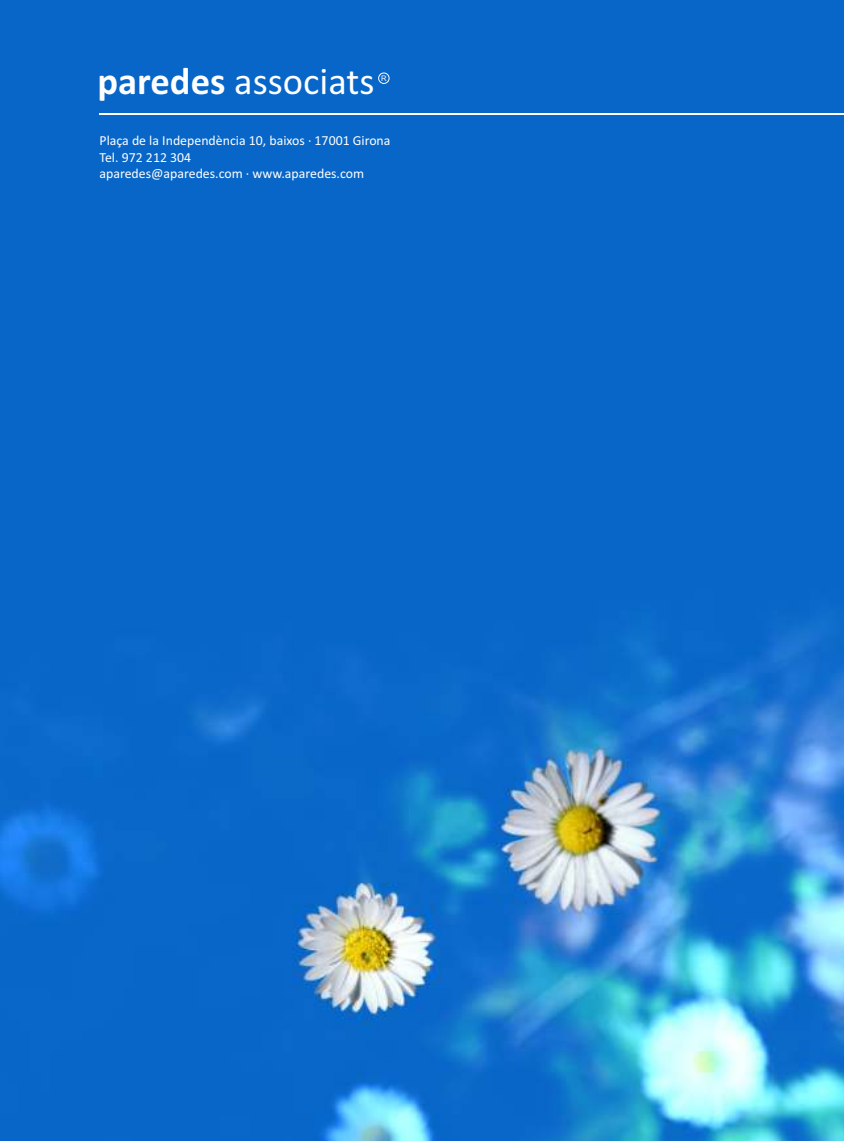
<style>
.page{position:relative;width:844px;height:1141px;background:#fff}
.page>*{position:absolute;margin:0;border:0;box-sizing:border-box;transform-origin:0 0}
.t1{font:38.5px "Calibri";color:#fefefe}
.t2{font:13.83px/16.8px "Calibri";color:#fefefe}
.t3{font:7.7px "Arial";color:#fefefe}
.s1{font-weight:700}
</style>
<div class="page">
<img style="left:0;top:0;width:843px;height:1141px">
<div style="left:378px;top:73px;width:11px;height:11px;border:1px solid #fefefe;border-radius:50%"></div>
<hr style="left:99px;top:113px;width:744px;height:2px;background:#fefefe">
<h1 class="t1" style="left:97px;top:66px;width:278px"><span class="s1">paredes</span> associats</h1>
<p class="t3" style="left:381px;top:75px;width:7px">R</p>
<p class="t2" style="left:99px;top:133px;width:292px">Plaça de la Independència 10, baixos · 17001 Girona<br>Tel. 972 212 304<br>aparedes@aparedes.com · www.aparedes.com</p>
</div>
